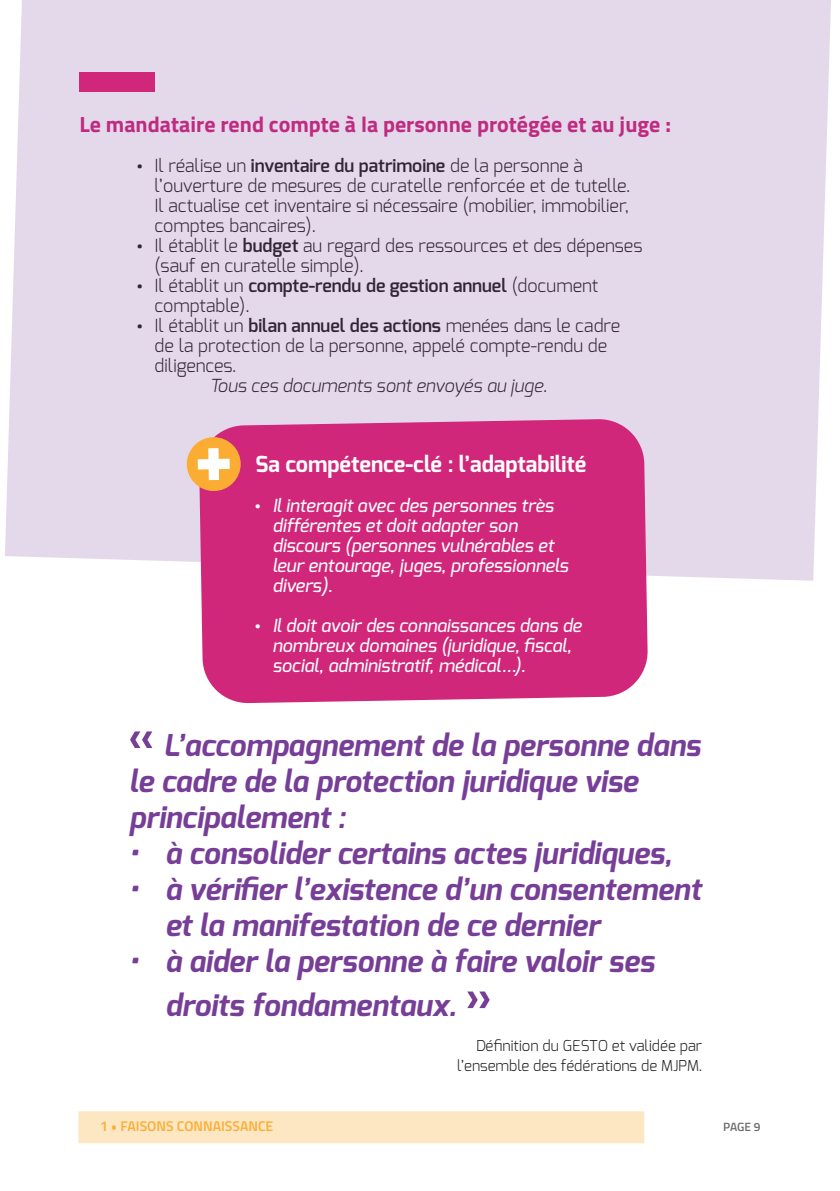
<style>
.page{position:relative;width:840px;height:1191px;background:#fff}
.page>*{position:absolute;margin:0;border:0;box-sizing:border-box;transform-origin:0 0}
.t1{font:italic 700 30px/36px "Exo";color:#773e98}
.t2{font:700 22px "Titillium Web";color:#d0277a}
.t3{font:700 22px "Exo";color:#fff}
.t4{font:300 18px/20px "Exo";color:#231f20}
.t5{font:italic 500 18px/20px "Exo";color:#fff}
.t6{font:italic 300 18px "Exo";color:#231f20}
.t7{font:300 15px "Exo";color:#231f20}
.t8{font:600 14px "Titillium Web";color:#fbad33}
.t9{font:600 12px "Titillium Web";color:#6c6d70}
.s1{font-family:"Asenine";font-weight:400}
.s2{font-weight:600}
.s3{font-style:normal}
.s4{font-family:"Asenine";font-weight:400;font-style:normal}
.s5{font-family:"Madawaska Sb";font-weight:400;font-style:normal;font-size:60px}
</style>
<div class="page">
<div style="left:78px;top:1111px;width:565px;height:32px;background:#fde6c2"></div>
<div style="left:5px;top:0;width:826px;height:581px;background:#e4d9eb"></div>
<div style="left:199px;top:419px;width:448px;height:284px;background:#d0277a"></div>
<div style="left:187px;top:437px;width:53px;height:54px;background:#fbad33;border-radius:50%"></div>
<svg style="left:198px;top:448px;width:31px;height:32px"></svg>
<div style="left:79px;top:72px;width:75px;height:20px;background:#d0277a"></div>
<p class="t2" style="left:79px;top:107px;width:592px">Le mandataire rend compte à la personne protégée et au juge :</p>
<p class="t4" style="left:154px;top:155px;width:477px;text-indent:-17px"><span class="s1">•</span> Il réalise un <span class="s2">inventaire du patrimoine</span> de la personne à l’ouverture de mesures de curatelle renforcée et de tutelle.<br>Il actualise cet inventaire si nécessaire (mobilier, immobilier, comptes bancaires).</p>
<p class="t4" style="left:154px;top:235px;width:489px;text-indent:-17px"><span class="s1">•</span> Il établit le <span class="s2">budget</span> au regard des ressources et des dépenses (sauf en curatelle simple).</p>
<p class="t4" style="left:154px;top:275px;width:445px;text-indent:-17px"><span class="s1">•</span> Il établit un <span class="s2">compte-rendu de gestion annuel</span> (document comptable).</p>
<p class="t4" style="left:154px;top:315px;width:467px;text-indent:-17px"><span class="s1">•</span> Il établit un <span class="s2">bilan annuel des actions</span> menées dans le cadre de la protection de la personne, appelé compte-rendu de diligences.</p>
<p class="t6" style="left:209px;top:374px;width:339px">Tous ces documents sont envoyés au juge<span class="s3">.</span></p>
<p class="t3" style="left:255px;top:450px;width:332px">Sa compétence-clé : l’adaptabilité</p>
<p class="t5" style="left:272px;top:495px;width:297px;text-indent:-17px"><span class="s4">•</span> Il interagit avec des personnes très différentes et doit adapter son discours (personnes vulnérables et leur entourage, juges, professionnels divers).</p>
<p class="t5" style="left:272px;top:615px;width:310px;text-indent:-17px"><span class="s4">•</span> Il doit avoir des connaissances dans de nombreux domaines (juridique, fiscal, social, administratif, médical…).</p>
<p class="t1" style="left:129px;top:727px;width:572px"><span class="s5">«</span> L’accompagnement de la personne dans le cadre de la protection juridique vise principalement :</p>
<p class="t1" style="left:129px;top:835px;width:544px">• à consolider certains actes juridiques,</p>
<p class="t1" style="left:165px;top:871px;width:537px;text-indent:-36px">• à vérifier l’existence d’un consentement et la manifestation de ce dernier</p>
<p class="t1" style="left:165px;top:939px;width:490px;line-height:44px;text-indent:-36px">• à aider la personne à faire valoir ses droits fondamentaux. <span class="s5">»</span></p>
<p class="t7" style="left:475px;top:1036px;width:228px">Définition du GESTO et validée par</p>
<p class="t7" style="left:457px;top:1056px;width:246px">l’ensemble des fédérations de MJPM.</p>
<p class="t8" style="left:100px;top:1115px;width:175px">1 • FAISONS CONNAISSANCE</p>
<p class="t9" style="left:722px;top:1118px;width:39px">PAGE 9</p>
</div>
